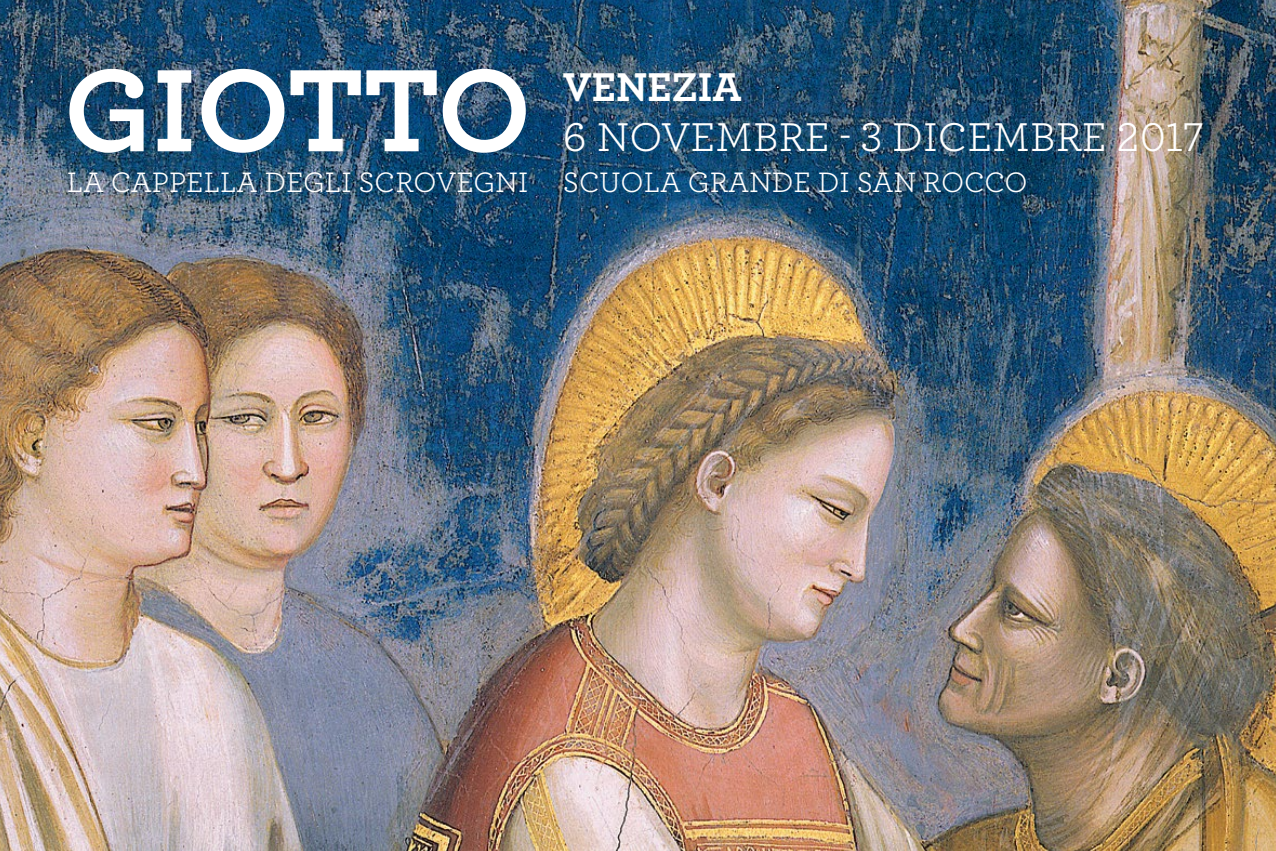
<style>
.page{position:relative;width:1276px;height:851px;background:#fff}
.page>*{position:absolute;margin:0;border:0;box-sizing:border-box;transform-origin:0 0}
.t1{font:700 123px "Archer";color:#fff}
.t2{font:42.3px "Archer";color:#fff}
.t3{font:700 42.3px "Archer";color:#fff}
.t4{font:29.4px "Archer";color:#fff}
</style>
<div class="page">
<img style="left:0;top:0;width:1276px;height:850px">
<h1 class="t1" style="left:64px;top:13px;width:469px">GIOTTO</h1>
<p class="t4" style="left:67px;top:161px;width:463px">LA CAPPELLA DEGLI SCROVEGNI</p>
<h2 class="t3" style="left:563px;top:54px;width:180px">VENEZIA</h2>
<h2 class="t2" style="left:563px;top:108px;width:643px">6 NOVEMBRE - 3 DICEMBRE 2017</h2>
<p class="t4" style="left:563px;top:161px;width:466px">SCUOLA GRANDE DI SAN ROCCO</p>
</div>
